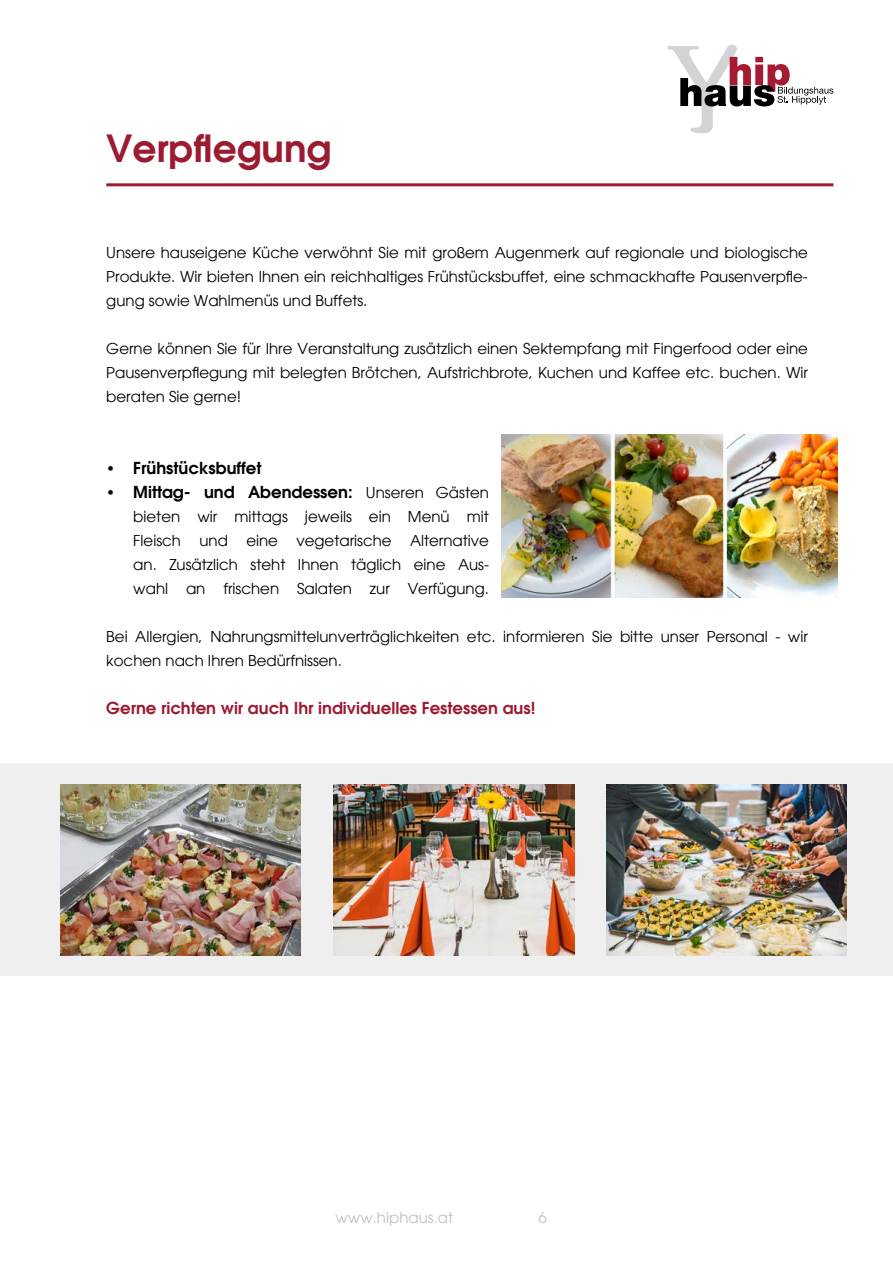
<style>
.page{position:relative;width:893px;height:1263px;background:#fff}
.page>*{position:absolute;margin:0;border:0;box-sizing:border-box;transform-origin:0 0}
.Überschrift_25_mit_U{font:600 37.5px "Avant Garde";color:#9b1b31}
.t1{font:600 16.5px "Avant Garde";color:#000}
.Fließtext{font:600 16.5px "Avant Garde";color:#9b1b31}
.Fließtext-2{font:15px/24px "Avant Garde";color:#000;text-align:justify}
.t2{font:15px "Avant Garde";color:#bec0c2}
.s1{font-weight:400;font-size:15px}
</style>
<div class="page">
<svg style="left:668px;top:45px;width:165px;height:88px"></svg>
<hr style="left:106px;top:183px;width:727px;height:3px;background:#9b1b31">
<div style="left:0;top:763px;width:893px;height:213px;background:#efeff0"></div>
<img style="left:61px;top:784px;width:240px;height:172px">
<img style="left:606px;top:784px;width:240px;height:172px">
<img style="left:334px;top:784px;width:240px;height:172px">
<img style="left:502px;top:434px;width:336px;height:163px">
<p class="Überschrift_25_mit_U" style="left:106px;top:123px;width:226px">Verpflegung</p>
<p class="Fließtext-2" style="left:106px;top:241px;width:703px">Unsere hauseigene Küche verwöhnt Sie mit großem Augenmerk auf regionale und biologische Produkte. Wir bieten Ihnen ein reichhaltiges Frühstücksbuffet, eine schmackhafte Pausenverpfle&shy;gung sowie Wahlmenüs und Buffets.</p>
<p class="Fließtext-2" style="left:106px;top:337px;width:703px">Gerne können Sie für Ihre Veranstaltung zusätzlich einen Sektempfang mit Fingerfood oder eine Pausenverpflegung mit belegten Brötchen, Aufstrichbrote, Kuchen und Kaffee etc. buchen. Wir beraten Sie gerne!</p>
<p class="t1" style="left:106px;top:457px;width:157px"><span class="s1">•</span> Frühstücksbuffet</p>
<p class="t1" style="left:106px;top:481px;width:384px"><span class="s1">•</span> Mittag- und Abendessen: <span class="s1">Unseren Gästen</span></p>
<p class="Fließtext-2" style="left:133px;top:505px;width:357px">bieten wir mittags jeweils ein Menü mit Fleisch und eine vegetarische Alternative an. Zusätzlich steht Ihnen täglich eine Aus&shy;wahl an frischen Salaten zur Verfügung.</p>
<p class="Fließtext-2" style="left:106px;top:625px;width:703px">Bei Allergien, Nahrungsmittelunverträglichkeiten etc. informieren Sie bitte unser Personal - wir kochen nach Ihren Bedürfnissen.</p>
<p class="Fließtext" style="left:106px;top:697px;width:431px">Gerne richten wir auch Ihr individuelles Festessen aus!</p>
<p class="t2" style="left:335px;top:1209px;width:119px">www.hiphaus.at</p>
<p class="t2" style="left:538px;top:1209px;width:10px">6</p>
</div>
